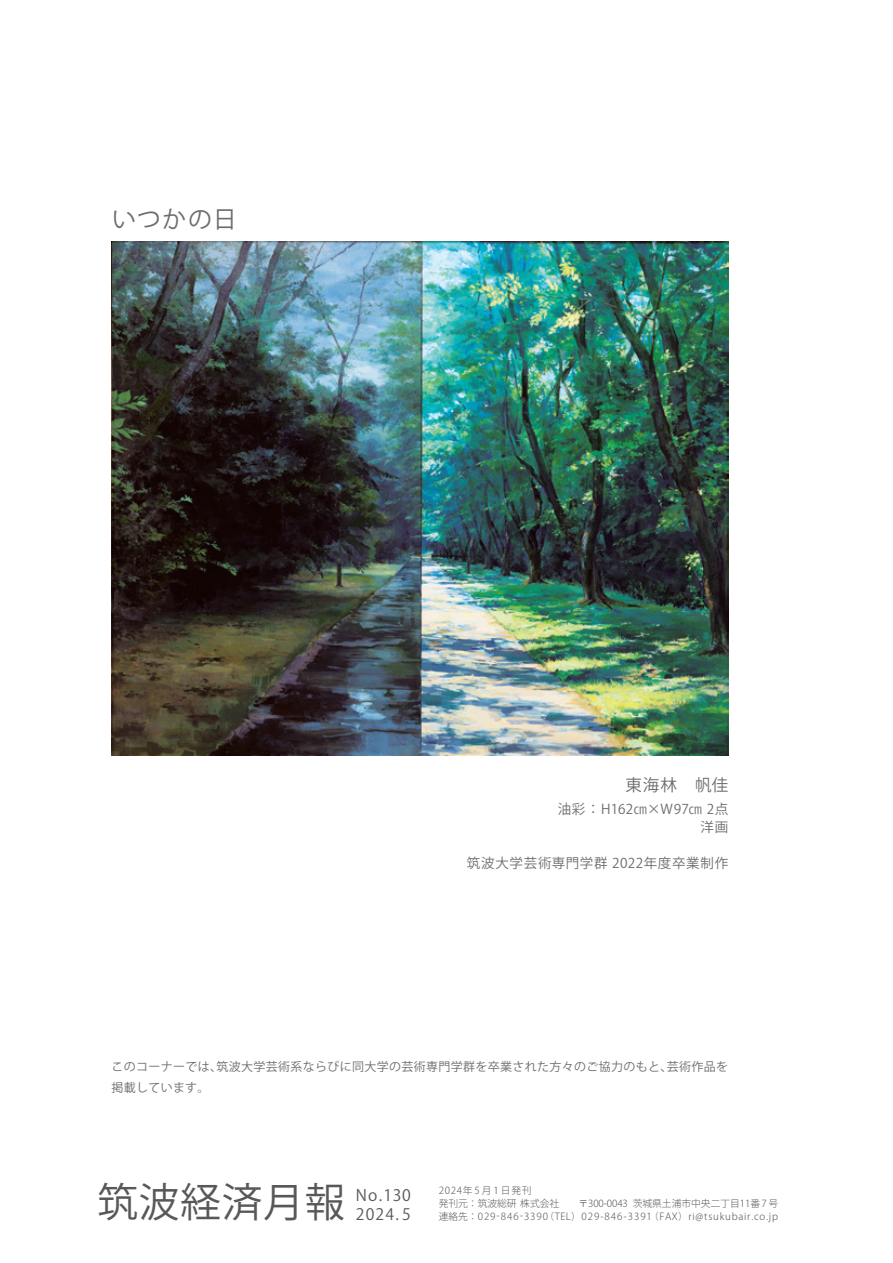
<style>
.page{position:relative;width:893px;height:1263px;background:#fff}
.page>*{position:absolute;margin:0;border:0;box-sizing:border-box;transform-origin:0 0}
.t1{font:40.5px "Koz Go Pro";letter-spacing:.025em;color:#57585a}
.t2{font:24px "Koz Go Pr 6 N";letter-spacing:.045em;color:#6c6d70}
.t3{font:16.5px "Koz Go Pr 6 N";color:#6c6d70}
.t4{font:15.75px/19.5px "Koz Go Pro";letter-spacing:.075em;color:#57585a}
.t5{font:13.5px/18px "Koz Go Pr 6 N";letter-spacing:.045em;color:#6c6d70;text-align:right}
.t6{font:12px/21px "Koz Go Pro";letter-spacing:.03em;color:#6c6d70}
.t7{font:300 9.75px "Koz Go Pro";letter-spacing:.075em;color:#57585a}
.t8{font:300 9.75px/13.2px "Koz Go Pro";color:#57585a}
</style>
<div class="page">
<img style="left:112px;top:242px;width:616px;height:513px">
<h2 class="t2" style="left:112px;top:206px;width:126px">いつかの日</h2>
<h3 class="t3" style="left:626px;top:776px;width:104px">東海林　帆佳</h3>
<p class="t5" style="left:558px;top:800px;width:172px">油彩 ： H162㎝×W97㎝ 2点洋画</p>
<p class="t5" style="left:467px;top:854px;width:263px">筑波大学芸術専門学群 2022年度卒業制作</p>
<p class="t6" style="left:112px;top:1056px;width:618px">このコーナーでは、筑波大学芸術系ならびに同大学の芸術専門学群を卒業された方々のご協力のもと、芸術作品を掲載しています。</p>
<h1 class="t1" style="left:98px;top:1176px;width:249px">筑波経済月報</h1>
<h3 class="t4" style="left:356px;top:1186px;width:57px">No.130<br>2024.5</h3>
<p class="t8" style="left:439px;top:1184px;width:341px">2024年 5 月 1 日発刊<br>発刊元：筑波総研 株式会社　 〒300-0043 茨城県土浦市中央二丁目11番7号</p>
<p class="t7" style="left:439px;top:1210px;width:341px">連絡先：029-846-3390（TEL）029-846-3391（FAX）ri@tsukubair.co.jp</p>
</div>
